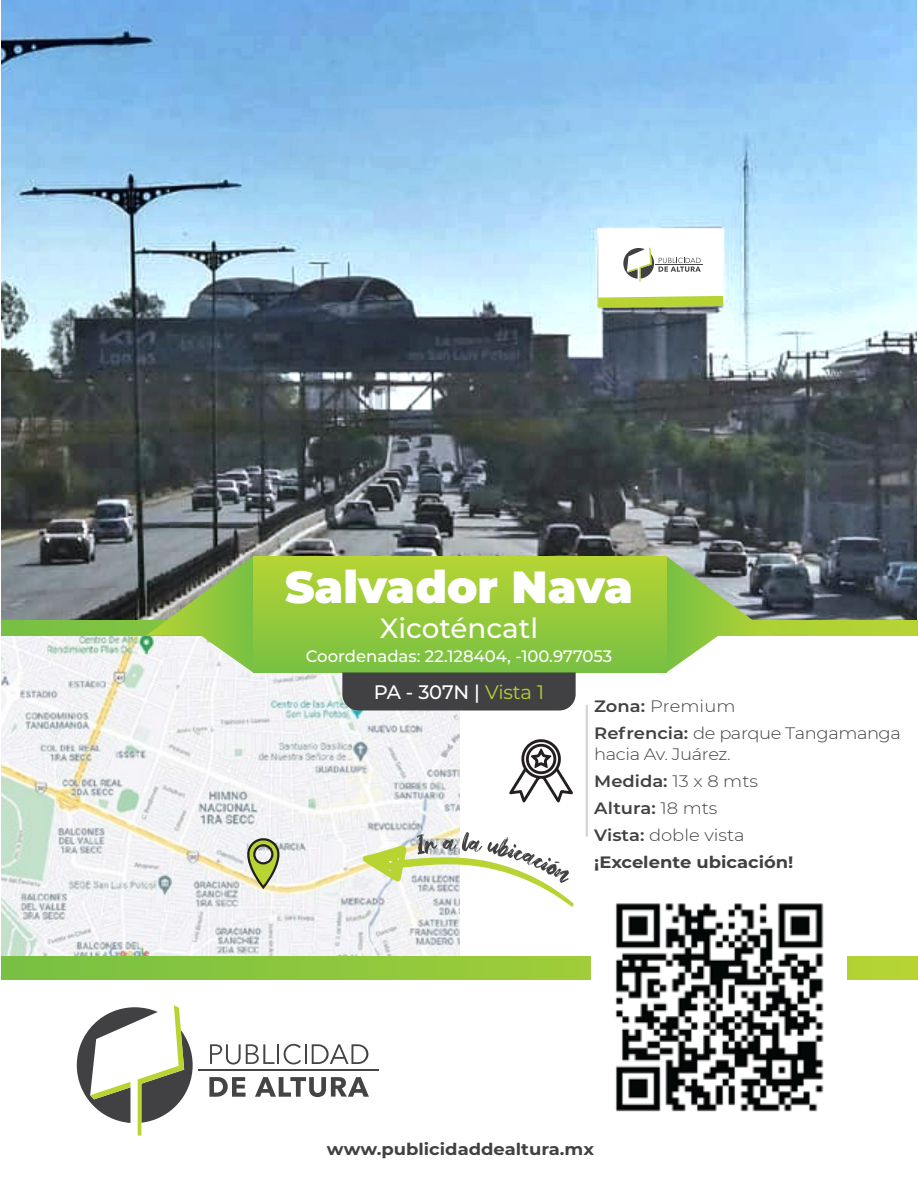
<style>
.page{position:relative;width:918px;height:1188px;background:#fff}
.page>*{position:absolute;margin:0;border:0;box-sizing:border-box;transform-origin:0 0}
.t1{font:900 45px "Montserrat";color:#fff}
.t2{font:500 27.75px "Montserrat";color:#fff}
.t3{font:500 19.5px "Montserrat";letter-spacing:-.01em;color:#fff}
.t4{font:300 16.5px/27px "Montserrat";letter-spacing:-.025em;color:#414042;scale:1.09 1}
.t5{font:500 16.5px "Montserrat";color:#fff}
.t6{font:700 16.5px "Montserrat";color:#414042;scale:1.09 1}
.s1{font-weight:400;color:#b8d433}
.s2{font-weight:600}
.s3{font-weight:700}
</style>
<div class="page">
<img style="left:1px;top:0;width:916px;height:698px">
<svg style="left:77px;top:1005px;width:116px;height:131px"></svg>
<svg style="left:209px;top:1077px;width:37px;height:20px"></svg>
<svg style="left:255px;top:1077px;width:114px;height:20px"></svg>
<svg style="left:210px;top:1044px;width:65px;height:21px"></svg>
<hr style="left:277px;top:1044px;width:2px;height:20px;background:#444">
<hr style="left:305px;top:1044px;width:2px;height:20px;background:#444">
<svg style="left:284px;top:1044px;width:17px;height:20px"></svg>
<svg style="left:312px;top:1044px;width:56px;height:20px"></svg>
<hr style="left:198px;top:1070px;width:181px;height:1px;background:#444">
<div style="left:2px;top:621px;width:916px;height:358px;background:#fff"></div>
<hr style="left:586px;top:705px;width:2px;height:132px;background:#d2d3d4">
<img style="left:2px;top:635px;width:458px;height:321px">
<svg style="left:247px;top:836px;width:34px;height:55px"></svg>
<svg style="left:2px;top:956px;width:916px;height:23px"></svg>
<svg style="left:362px;top:832px;width:212px;height:76px"></svg>
<svg style="left:509px;top:739px;width:64px;height:64px"></svg>
<img style="left:591px;top:903px;width:255px;height:209px">
<svg style="left:2px;top:621px;width:916px;height:14px"></svg>
<svg style="left:146px;top:556px;width:107px;height:117px"></svg>
<svg style="left:666px;top:556px;width:107px;height:117px"></svg>
<div style="left:253px;top:556px;width:413px;height:117px;background:linear-gradient(to bottom,#b7d433,#77c043)"></div>
<div style="left:342px;top:672px;width:234px;height:38px;background:#414042"></div>
<svg style="left:623px;top:247px;width:78px;height:35px"></svg>
<hr style="left:656px;top:265px;width:47px;height:1px;background:#444">
<svg style="left:598px;top:296px;width:125px;height:12px"></svg>
<h1 class="t1" style="left:285px;top:554px;width:349px">Salvador Nava</h1>
<h2 class="t2" style="left:380px;top:609px;width:160px">Xicoténcatl</h2>
<p class="t5" style="left:306px;top:645px;width:308px">Coordenadas: 22.128404, -100.977053</p>
<p class="t3" style="left:374px;top:679px;width:172px">PA - 307N | <span class="s1">Vista 1</span></p>
<p class="t4" style="left:594px;top:692px;width:283px"><span class="s2">Zona:</span> Premium<br><span class="s2">Refrencia:</span> de parque Tangamanga</p>
<p class="t4" style="left:594px;top:740px;width:184px">hacia Av. Juárez.<br><span class="s2">Medida:</span> 13 x 8 mts<br><span class="s2">Altura:</span> 18 mts<br><span class="s2">Vista:</span> doble vista <span class="s3">¡Excelente ubicación!</span></p>
<p class="t6" style="left:327px;top:1138px;width:247px">www.publicidaddealtura.mx</p>
</div>
